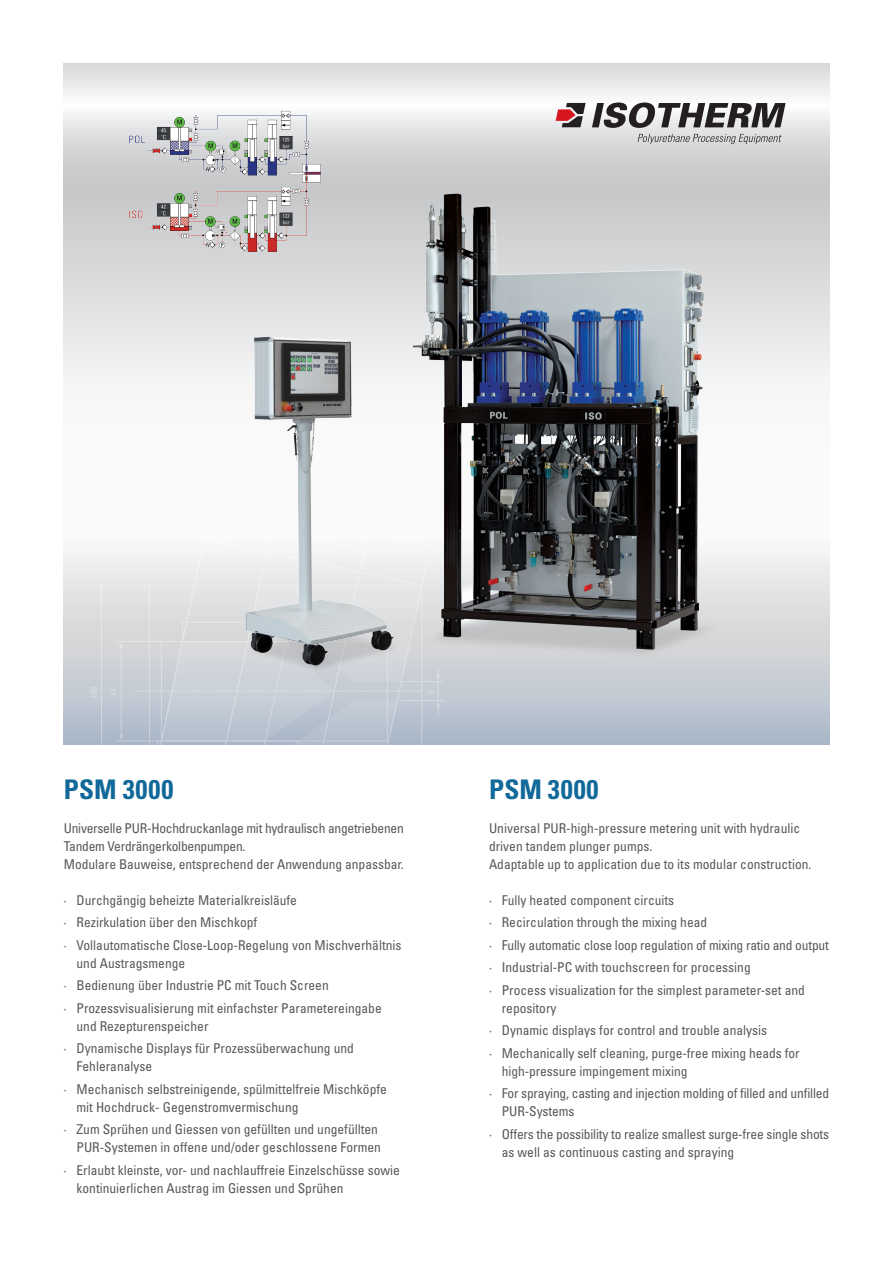
<style>
.page{position:relative;width:893px;height:1263px;background:#fff}
.page>*{position:absolute;margin:0;border:0;box-sizing:border-box;transform-origin:0 0}
.t1{font:700 condensed 27px "Univers";letter-spacing:.03em;color:#116999}
.t2{font:condensed 13.5px/22.5px "Univers";color:#57585a}
.t3{font:condensed 13.5px/18px "Univers";letter-spacing:-.02em;color:#57585a}
</style>
<div class="page">
<svg style="left:64px;top:64px;width:765px;height:680px"></svg>
<svg style="left:120px;top:642px;width:3px;height:6px"></svg>
<svg style="left:120px;top:734px;width:3px;height:7px"></svg>
<svg style="left:100px;top:586px;width:3px;height:6px"></svg>
<hr style="left:117px;top:641px;width:44px;height:1px;background:#fff">
<hr style="left:117px;top:741px;width:44px;height:1px;background:#fff">
<hr style="left:121px;top:644px;width:1px;height:94px;background:#fff">
<hr style="left:401px;top:681px;width:41px;height:1px;background:#fff">
<hr style="left:401px;top:700px;width:41px;height:1px;background:#fff">
<svg style="left:135px;top:495px;width:305px;height:250px"></svg>
<hr style="left:97px;top:585px;width:52px;height:1px;background:#fff">
<hr style="left:101px;top:588px;width:1px;height:206px;background:#fff">
<svg style="left:592px;top:103px;width:194px;height:25px"></svg>
<svg style="left:556px;top:103px;width:30px;height:24px"></svg>
<svg style="left:638px;top:134px;width:144px;height:10px"></svg>
<img style="left:406px;top:188px;width:311px;height:474px">
<img style="left:113px;top:76px;width:256px;height:224px">
<img style="left:240px;top:334px;width:156px;height:336px">
<h1 class="t1" style="left:64px;top:773px;width:111px">PSM 3000</h1>
<p class="t3" style="left:64px;top:818px;width:342px">Universelle PUR-Hochdruckanlage mit hydraulisch angetriebenen<br>Tandem Verdrängerkolbenpumpen.<br>Modulare Bauweise, entsprechend der Anwendung anpassbar.</p>
<p class="t2" style="left:64px;top:888px;width:339px">· Durchgängig beheizte Materialkreisläufe<br>· Rezirkulation über den Mischkopf<br>· Vollautomatische Close-Loop-Regelung von Mischverhältnis</p>
<p class="t2" style="left:64px;top:951px;width:319px;text-indent:13px">und Austragsmenge<br>· Bedienung über Industrie PC mit Touch Screen<br>· Prozessvisualisierung mit einfachster Parametereingabe</p>
<p class="t2" style="left:64px;top:1014px;width:292px;text-indent:13px">und Rezepturenspeicher<br>· Dynamische Displays für Prozessüberwachung und</p>
<p class="t2" style="left:64px;top:1055px;width:325px;text-indent:13px">Fehleranalyse<br>· Mechanisch selbstreinigende, spülmittelfreie Mischköpfe</p>
<p class="t2" style="left:64px;top:1095px;width:316px;text-indent:13px">mit Hochdruck- Gegenstromvermischung<br>· Zum Sprühen und Giessen von gefüllten und ungefüllten</p>
<p class="t2" style="left:64px;top:1136px;width:338px;text-align:center">PUR-Systemen in offene und/oder geschlossene Formen<br>· Erlaubt kleinste, vor- und nachlauffreie Einzelschüsse sowie</p>
<p class="t2" style="left:77px;top:1176px;width:268px">kontinuierlichen Austrag im Giessen und Sprühen</p>
<h1 class="t1" style="left:489px;top:773px;width:111px">PSM 3000</h1>
<p class="t2" style="left:489px;top:818px;width:324px;line-height:18px">Universal PUR-high-pressure metering unit with hydraulic driven tandem plunger pumps.<br>Adaptable up to application due to its modular construction.</p>
<p class="t2" style="left:489px;top:888px;width:341px">· Fully heated component circuits<br>· Recirculation through the mixing head<br>· Fully automatic close loop regulation of mixing ratio and output · Industrial-PC with touchscreen for processing<br>· Process visualization for the simplest parameter-set and</p>
<p class="t2" style="left:489px;top:996px;width:312px;text-indent:13px">repository<br>· Dynamic displays for control and trouble analysis<br>· Mechanically self cleaning, purge-free mixing heads for</p>
<p class="t2" style="left:489px;top:1059px;width:342px;text-indent:13px">high-pressure impingement mixing<br>· For spraying, casting and injection molding of filled and unfilled</p>
<p class="t2" style="left:489px;top:1100px;width:342px;text-indent:13px">PUR-Systems<br>· Offers the possibility to realize smallest surge-free single shots</p>
<p class="t2" style="left:502px;top:1140px;width:234px">as well as continuous casting and spraying</p>
</div>
